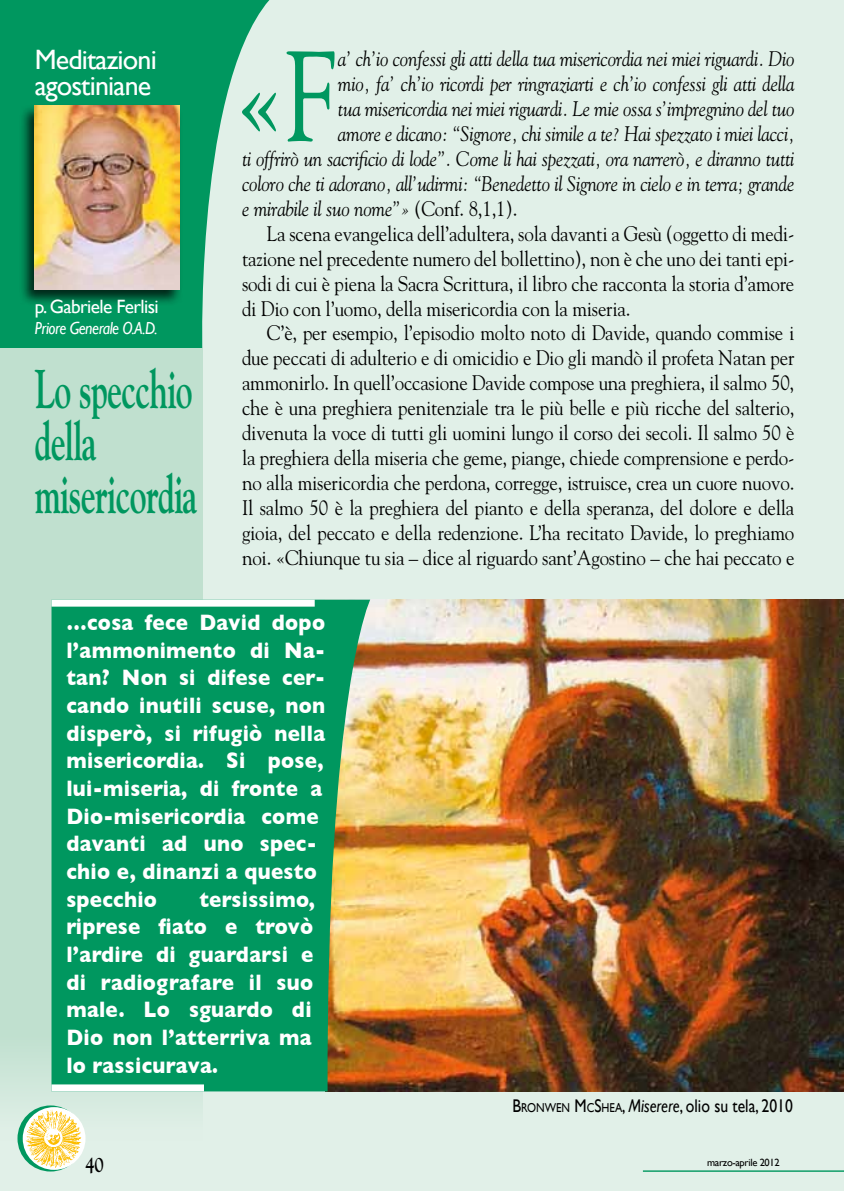
<style>
.page{position:relative;width:844px;height:1191px;background:#fff}
.page>*{position:absolute;margin:0;border:0;box-sizing:border-box;transform-origin:0 0}
.t1{font:127.23px "Goudy";color:#00975f;scale:.8 1}
.t2{font:700 54.25px/52.5px "Goudy";letter-spacing:-.025em;color:#00975f;scale:.62 1}
.t3{font:28px/26.2px "Gill Sans";letter-spacing:-.03em;color:#fff}
.t4{font:700 22.75px/27.7px "Gill Sans";letter-spacing:.015em;color:#fff;scale:.9 1}
.t5{font:21px "Goudy";letter-spacing:-.01em;color:#000;scale:.9 1}
.t6{font:italic 21px "Goudy";letter-spacing:-.01em;color:#000;scale:.9 1}
.t7{font:700 21px "Goudy";color:#000;scale:.8 1}
.t8{font:19.25px "Gill Sans";letter-spacing:-.03em;color:#fff}
.t9{font:18.38px "Gill Sans";color:#000;scale:.85 1}
.t10{font:italic 17.5px "Gill Sans";letter-spacing:-.03em;color:#fff;scale:.9 1}
.t11{font:10.5px "Gill Sans";letter-spacing:-.03em;color:#000}
.s1{font-style:normal}
.s2{font-style:inherit}
.s3{font-size:12.78px}
.s4{font-style:italic}
</style>
<div class="page">
<div style="left:0;top:0;width:843px;height:1191px;background:#e1f0e8"></div>
<svg style="left:0;top:0;width:270px;height:349px;fill:#00975f"></svg>
<div style="left:0;top:348px;width:202px;height:793px;background:#c0e0cf"></div>
<hr style="left:642px;top:1170px;width:201px;height:1px;background:#00975f">
<svg style="left:17px;top:1105px;width:67px;height:66px"></svg>
<div style="left:23px;top:1107px;width:62px;height:62px;background:#fff;border-radius:50%"></div>
<img style="left:25px;top:1109px;width:57px;height:59px">
<img style="left:370px;top:599px;width:473px;height:492px">
<div style="left:19px;top:104px;width:164px;height:203px;background:#000;opacity:.75"></div>
<img style="left:35px;top:106px;width:145px;height:183px">
<svg style="left:51px;top:599px;width:319px;height:492px;background:#17995f"></svg>
<div style="left:51px;top:599px;width:263px;height:7px;background:#fff"></div>
<div style="left:51px;top:1084px;width:153px;height:7px;background:#fff"></div>
<h3 class="t3" style="left:35px;top:46px;width:123px">Meditazioni agostiniane</h3>
<h1 class="t1" style="left:233px;top:18px;width:129px">«F</h1>
<p class="t6" style="left:338px;top:46px;width:508px">a’ ch’io confessi gli atti della tua misericordia nei miei riguardi. Dio</p>
<p class="t6" style="left:338px;top:71px;width:508px">mio, fa’ ch’io ricordi per ringraziarti e ch’io confessi gli atti della</p>
<p class="t6" style="left:338px;top:96px;width:508px">tua misericordia nei miei riguardi. Le mie ossa s’impregnino del tuo</p>
<p class="t6" style="left:338px;top:121px;width:508px">amore e dicano: “Signore, chi simile a te? Hai spezzato i miei lacci,</p>
<p class="t6" style="left:242px;top:146px;width:615px">ti offrirò un sacrificio di lode”. Come li hai spezzati, ora narrerò, e diranno tutti</p>
<p class="t6" style="left:242px;top:171px;width:615px">coloro che ti adorano, all’udirmi: “Benedetto il Signore in cielo e in terra; grande</p>
<p class="t6" style="left:242px;top:196px;width:307px">e mirabile il suo nome”» <span class="s1">(Conf. 8,1,1).</span></p>
<p class="t5" style="left:267px;top:220px;width:587px">La scena evangelica dell’adultera, sola davanti a Gesù (oggetto di medi-</p>
<p class="t5" style="left:242px;top:245px;width:615px">tazione nel precedente numero del bollettino), non è che uno dei tanti epi-</p>
<p class="t5" style="left:242px;top:270px;width:615px">sodi di cui è piena la Sacra Scrittura, il libro che racconta la storia d’amore</p>
<p class="t5" style="left:242px;top:295px;width:433px">di Dio con l’uomo, della misericordia con la miseria.</p>
<p class="t5" style="left:267px;top:320px;width:587px">C’è, per esempio, l’episodio molto noto di Davide, quando commise i</p>
<p class="t5" style="left:242px;top:345px;width:615px">due peccati di adulterio e di omicidio e Dio gli mandò il profeta Natan per</p>
<p class="t5" style="left:242px;top:370px;width:615px">ammonirlo. In quell’occasione Davide compose una preghiera, il salmo 50,</p>
<p class="t5" style="left:242px;top:395px;width:615px">che è una preghiera penitenziale tra le più belle e più ricche del salterio,</p>
<p class="t5" style="left:242px;top:420px;width:615px">divenuta la voce di tutti gli uomini lungo il corso dei secoli. Il salmo 50 è</p>
<p class="t5" style="left:242px;top:445px;width:615px">la preghiera della miseria che geme, piange, chiede comprensione e perdo-</p>
<p class="t5" style="left:242px;top:470px;width:615px">no alla misericordia che perdona, corregge, istruisce, crea un cuore nuovo.</p>
<p class="t5" style="left:242px;top:494px;width:615px">Il salmo 50 è la preghiera del pianto e della speranza, del dolore e della</p>
<p class="t5" style="left:242px;top:519px;width:615px">gioia, del peccato e della redenzione. L’ha recitato Davide, lo preghiamo</p>
<p class="t5" style="left:242px;top:544px;width:615px">noi. «Chiunque tu sia – dice al riguardo sant’Agostino – che hai peccato e</p>
<p class="t8" style="left:35px;top:295px;width:125px">p. Gabriele Ferlisi</p>
<p class="t10" style="left:35px;top:318px;width:138px">Priore Generale O.A.D.</p>
<h2 class="t2" style="left:35px;top:361px;width:264px">Lo specchio della misericordia</h2>
<p class="t4" style="left:66px;top:608px;width:289px">…cosa fece David dopo l’ammonimento di Na&shy;tan? Non si difese cer&shy;cando inutili scuse, non disperò, si rifugiò nella misericordia. Si pose, lui-miseria, di fronte a<br>Dio-misericordia come davanti ad uno spec&shy;chio e, dinanzi a questo specchio</p>
<p class="t4" style="left:66px;top:885px;width:278px;text-indent:133px">tersissimo, riprese fiato e trovò l’ardire di guardarsi e di radiografare il suo male. Lo sguardo di<br>Dio non l’atterriva ma lo rassicurava.</p>
<p class="t7" style="left:85px;top:1151px;width:24px">40</p>
<p class="t9" style="left:512px;top:1095px;width:331px"><span class="s2">B</span><span class="s3">RONWEN</span> <span class="s2">M</span><span class="s3">C</span><span class="s2">S</span><span class="s3">HEA</span>, <span class="s4">Miserere</span>, olio su tela, 2010</p>
<p class="t11" style="left:707px;top:1155px;width:74px">marzo-aprile 2012</p>
</div>
